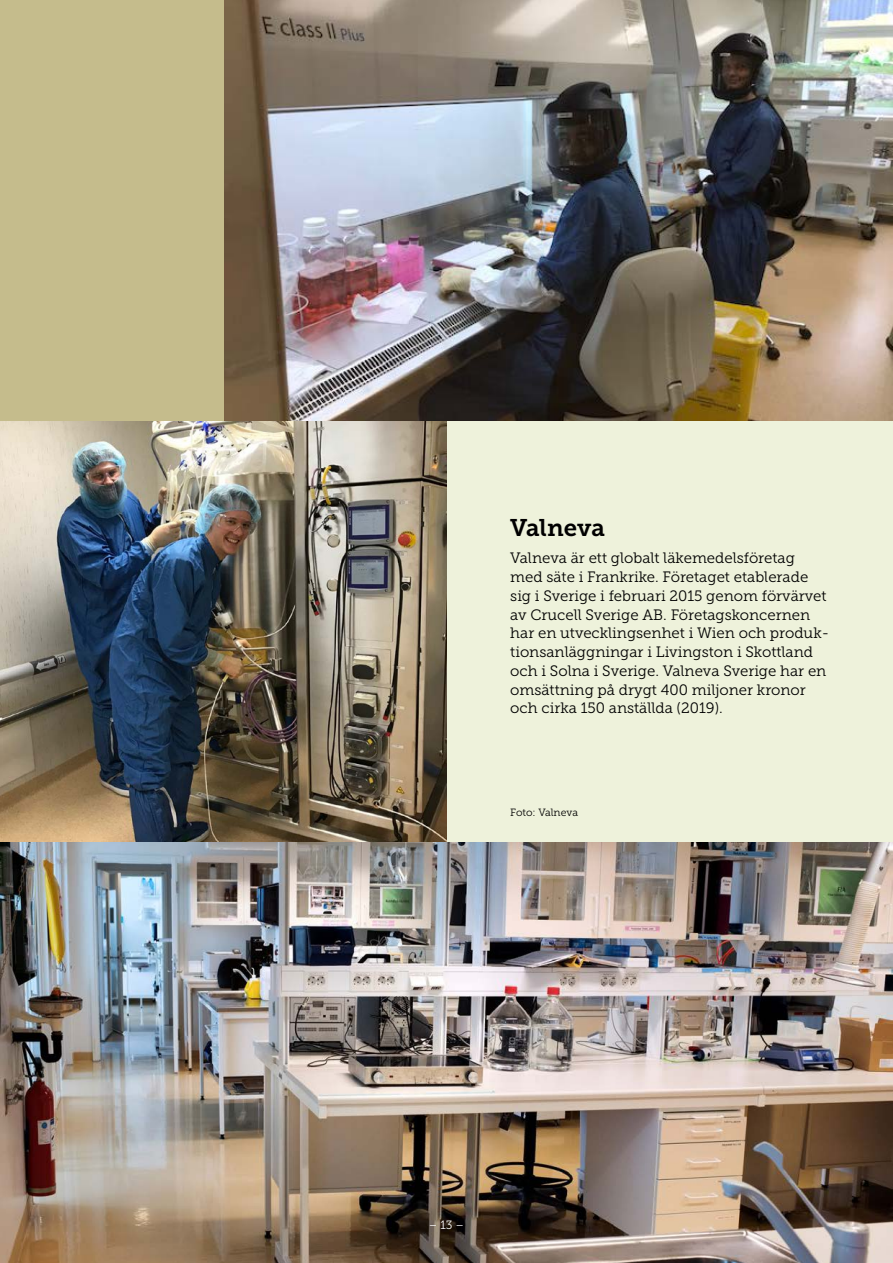
<style>
.page{position:relative;width:893px;height:1263px;background:#fff}
.page>*{position:absolute;margin:0;border:0;box-sizing:border-box;transform-origin:0 0}
.t1{font:24px "Museo Slab 700";color:#000}
.t2{font:15px/18.8px "Museo Slab 300";color:#000}
.t3{font:12px "Museo Slab 300";color:#fff}
.t4{font:10.5px "Museo Slab 300";color:#000}
</style>
<div class="page">
<div style="left:446px;top:421px;width:447px;height:421px;background:#eef2db"></div>
<img style="left:223px;top:0;width:670px;height:421px">
<img style="left:0;top:421px;width:446px;height:421px">
<img style="left:0;top:842px;width:893px;height:421px">
<div style="left:0;top:0;width:223px;height:421px;background:#c5bc8c"></div>
<h1 class="t1" style="left:510px;top:514px;width:96px">Valneva</h1>
<p class="t2" style="left:510px;top:549px;width:320px">Valneva är ett globalt läkemedelsföretag med säte i Frankrike. Företaget etablerade sig i Sverige i februari 2015 genom förvärvet av Crucell Sverige AB. Företagskoncernen har en utvecklingsenhet i Wien och produk&shy;tionsanläggningar i Livingston i Skottland och i Solna i Sverige. Valneva Sverige har en omsättning på drygt 400 miljoner kronor och cirka 150 anställda (2019).</p>
<p class="t4" style="left:510px;top:806px;width:69px">Foto: Valneva</p>
<p class="t3" style="left:429px;top:1218px;width:37px">– 13 –</p>
</div>
